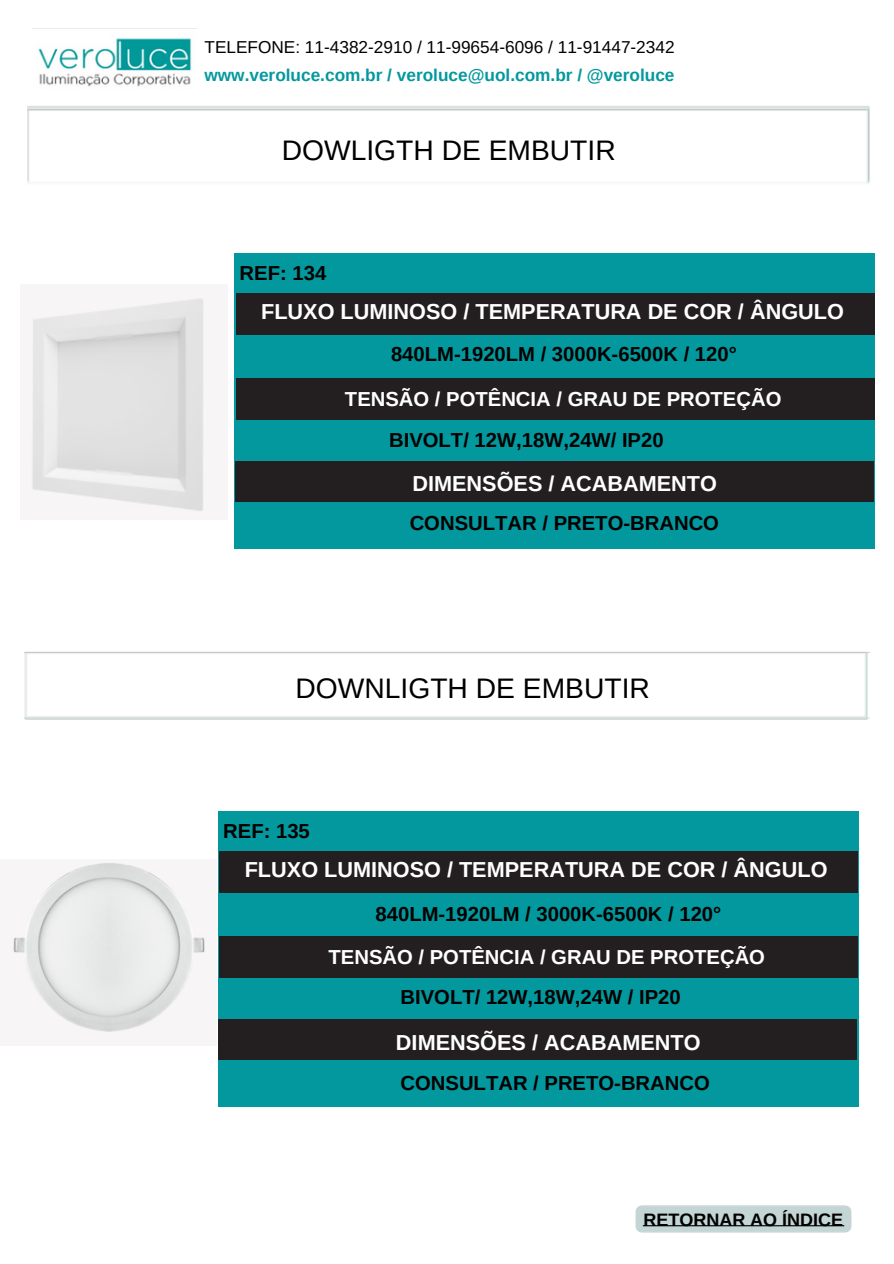
<style>
.page{position:relative;width:894px;height:1264px;background:#fff}
.page>*{position:absolute;margin:0;border:0;box-sizing:border-box;transform-origin:0 0}
.t1{font:28.2px "Arimo";color:#000}
.t2{font:700 21.6px "Arimo";color:#fff}
.t3{font:700 20.25px "Arimo";color:#000}
.t4{font:700 20.25px "Arimo";color:#fff}
.t5{font:700 18px "Arimo";color:#000}
.t6{font:17.25px "Arimo";color:#000}
.t7{font:700 17.25px "Arimo";color:#03989e}
</style>
<div class="page">
<img style="left:33px;top:28px;width:163px;height:59px">
<img style="left:27px;top:106px;width:843px;height:78px">
<img style="left:26px;top:651px;width:842px;height:69px">
<img style="left:635px;top:1205px;width:217px;height:28px">
<div style="left:218px;top:811px;width:639px;height:249px;background:#03989e"></div>
<div style="left:220px;top:936px;width:637px;height:42px;background:#231f20"></div>
<div style="left:219px;top:1018px;width:637px;height:42px;background:#231f20"></div>
<div style="left:220px;top:850px;width:637px;height:42px;background:#231f20"></div>
<div style="left:218px;top:1060px;width:639px;height:46px;background:#03989e"></div>
<div style="left:234px;top:253px;width:640px;height:250px;background:#03989e"></div>
<div style="left:236px;top:378px;width:638px;height:42px;background:#231f20"></div>
<div style="left:235px;top:461px;width:638px;height:42px;background:#231f20"></div>
<div style="left:236px;top:292px;width:638px;height:42px;background:#231f20"></div>
<div style="left:234px;top:503px;width:640px;height:46px;background:#03989e"></div>
<img style="left:30px;top:298px;width:177px;height:214px">
<img style="left:11px;top:862px;width:196px;height:171px">
<p class="t6" style="left:204px;top:38px;width:471px">TELEFONE: 11-4382-2910 / 11-99654-6096 / 11-91447-2342</p>
<h2 class="t7" style="left:204px;top:66px;width:471px">www.veroluce.com.br / veroluce@uol.com.br / @veroluce</h2>
<h2 class="t1" style="left:281px;top:134px;width:335px">DOWLIGTH DE EMBUTIR</h2>
<h1 class="t3" style="left:239px;top:261px;width:88px">REF: 134</h1>
<h2 class="t2" style="left:261px;top:299px;width:584px">FLUXO LUMINOSO / TEMPERATURA DE COR / ÂNGULO</h2>
<h2 class="t3" style="left:391px;top:342px;width:347px">840LM-1920LM / 3000K-6500K / 120°</h2>
<p class="t4" style="left:345px;top:387px;width:438px">TENSÃO / POTÊNCIA / GRAU DE PROTEÇÃO</p>
<h2 class="t3" style="left:389px;top:429px;width:276px">BIVOLT/ 12W,18W,24W/ IP20</h2>
<h2 class="t2" style="left:412px;top:472px;width:306px">DIMENSÕES / ACABAMENTO</h2>
<h2 class="t3" style="left:409px;top:511px;width:311px">CONSULTAR / PRETO-BRANCO</h2>
<h2 class="t1" style="left:295px;top:672px;width:356px">DOWNLIGTH DE EMBUTIR</h2>
<h2 class="t3" style="left:223px;top:819px;width:88px">REF: 135</h2>
<h2 class="t2" style="left:245px;top:857px;width:584px">FLUXO LUMINOSO / TEMPERATURA DE COR / ÂNGULO</h2>
<h3 class="t3" style="left:375px;top:902px;width:347px">840LM-1920LM / 3000K-6500K / 120°</h3>
<h2 class="t4" style="left:328px;top:945px;width:438px">TENSÃO / POTÊNCIA / GRAU DE PROTEÇÃO</h2>
<p class="t3" style="left:400px;top:985px;width:281px">BIVOLT/ 12W,18W,24W / IP20</p>
<h2 class="t2" style="left:396px;top:1030px;width:306px">DIMENSÕES / ACABAMENTO</h2>
<p class="t3" style="left:400px;top:1071px;width:311px">CONSULTAR / PRETO-BRANCO</p>
<h1 class="t5" style="left:643px;top:1209px;width:201px">RETORNAR AO ÍNDICE</h1>
</div>
